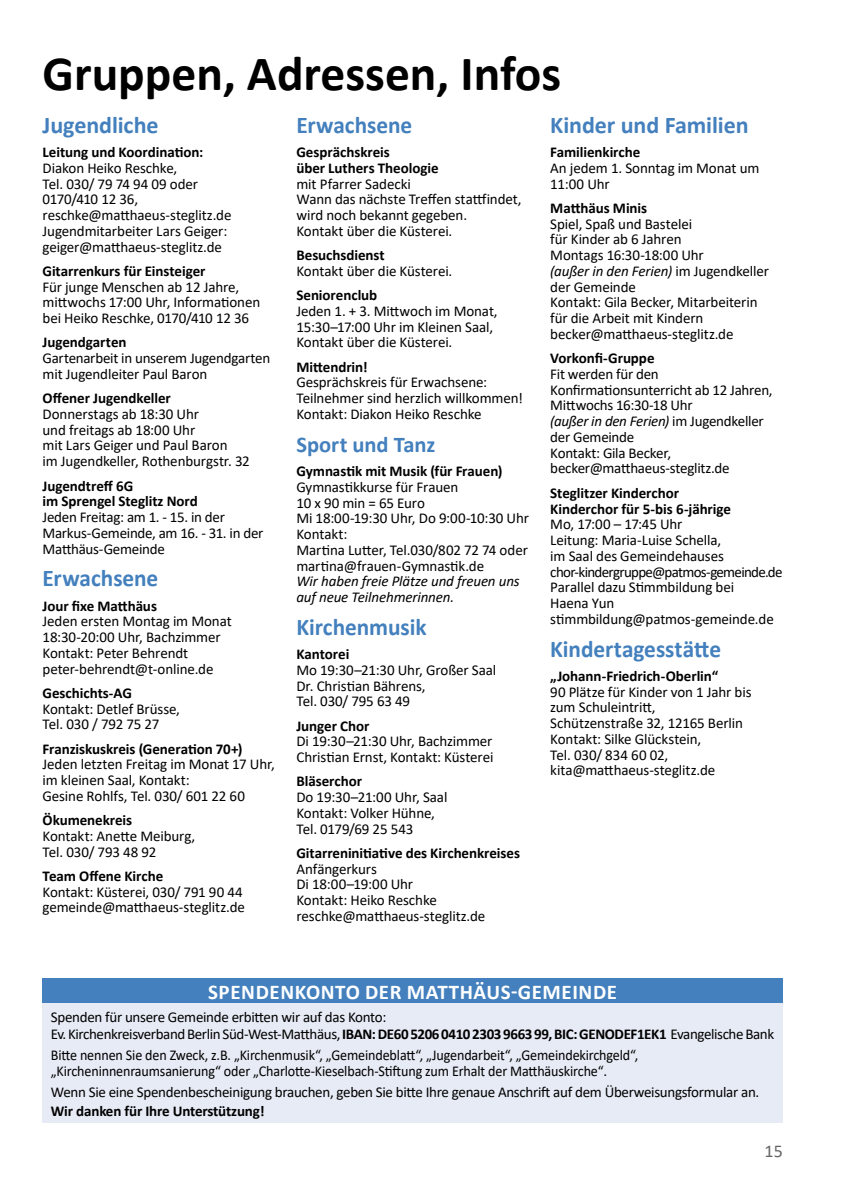
<style>
.page{position:relative;width:851px;height:1191px;background:#fff}
.page>*{position:absolute;margin:0;border:0;box-sizing:border-box;transform-origin:0 0}
.t1{font:700 49.5px "Calibri";color:#000}
.t2{font:700 24px "Calibri";letter-spacing:-.005em;color:#4380bd}
.t3{font:700 22.5px "Calibri";color:#4380bd}
.t4{font:700 21px "Calibri";letter-spacing:.03em;color:#fff}
.t5{font:18px "Calibri";color:#646567}
.t6{font:15px/15.8px "Calibri";letter-spacing:-.01em;color:#000}
.t7{font:700 15px/15.8px "Calibri";letter-spacing:-.005em;color:#000}
.t8{font:15px/16.5px "Calibri";letter-spacing:-.01em;color:#000;scale:.94 1}
.t9{font:italic 15px/15.8px "Calibri";letter-spacing:-.01em;color:#000}
.s1{font-style:italic}
.s2{font-weight:700}
</style>
<div class="page">
<div style="left:42px;top:978px;width:740px;height:25px;background:#4380bd"></div>
<div style="left:42px;top:1003px;width:740px;height:120px;background:#e7ebf5"></div>
<h1 class="t1" style="left:43px;top:38px;width:520px">Gruppen, Adressen, Infos</h1>
<h2 class="t2" style="left:43px;top:108px;width:118px">Jugendliche</h2>
<p class="t7" style="left:43px;top:144px;width:162px">Leitung und Koordination:</p>
<p class="t6" style="left:43px;top:160px;width:190px">Diakon Heiko Reschke,<br>Tel. 030/ 79 74 94 09 oder<br>0170/410 12 36, reschke@matthaeus-steglitz.de<br>Jugendmitarbeiter Lars Geiger: geiger@matthaeus-steglitz.de</p>
<p class="t7" style="left:43px;top:263px;width:164px">Gitarrenkurs für Einsteiger</p>
<p class="t6" style="left:43px;top:278px;width:219px">Für junge Menschen ab 12 Jahre, mittwochs 17:00 Uhr, Informationen bei Heiko Reschke, 0170/410 12 36</p>
<p class="t7" style="left:43px;top:334px;width:85px">Jugendgarten</p>
<p class="t6" style="left:43px;top:350px;width:229px">Gartenarbeit in unserem Jugendgarten mit Jugendleiter Paul Baron</p>
<p class="t7" style="left:43px;top:390px;width:130px">Offener Jugendkeller</p>
<p class="t6" style="left:43px;top:406px;width:209px">Donnerstags ab 18:30 Uhr<br>und freitags ab 18:00 Uhr<br>mit Lars Geiger und Paul Baron<br>im Jugendkeller, Rothenburgstr. 32</p>
<p class="t7" style="left:43px;top:477px;width:157px">Jugendtreff 6G<br>im Sprengel Steglitz Nord</p>
<p class="t6" style="left:43px;top:509px;width:222px">Jeden Freitag: am 1. - 15. in der<br>Markus-Gemeinde, am 16. - 31. in der<br>Matthäus-Gemeinde</p>
<h2 class="t2" style="left:43px;top:561px;width:117px">Erwachsene</h2>
<p class="t7" style="left:43px;top:597px;width:116px">Jour fixe Matthäus</p>
<p class="t6" style="left:43px;top:613px;width:191px">Jeden ersten Montag im Monat<br>18:30-20:00 Uhr, Bachzimmer<br>Kontakt: Peter Behrendt peter-behrendt@t-online.de</p>
<p class="t7" style="left:43px;top:685px;width:91px">Geschichts-AG</p>
<p class="t6" style="left:43px;top:700px;width:139px">Kontakt: Detlef Brüsse,<br>Tel. 030 / 792 75 27</p>
<p class="t7" style="left:43px;top:740px;width:201px">Franziskuskreis (Generation 70+)</p>
<p class="t6" style="left:43px;top:756px;width:234px">Jeden letzten Freitag im Monat 17 Uhr, im kleinen Saal, Kontakt:<br>Gesine Rohlfs, Tel. 030/ 601 22 60</p>
<p class="t7" style="left:43px;top:812px;width:91px">Ökumenekreis</p>
<p class="t6" style="left:43px;top:827px;width:154px">Kontakt: Anette Meiburg,<br>Tel. 030/ 793 48 92</p>
<p class="t7" style="left:43px;top:868px;width:122px">Team Offene Kirche</p>
<p class="t6" style="left:43px;top:883px;width:204px">Kontakt: Küsterei, 030/ 791 90 44 gemeinde@matthaeus-steglitz.de</p>
<h2 class="t2" style="left:296px;top:108px;width:117px">Erwachsene</h2>
<p class="t7" style="left:296px;top:144px;width:144px">Gesprächskreis<br>über Luthers Theologie</p>
<p class="t6" style="left:296px;top:175px;width:226px">mit Pfarrer Sadecki<br>Wann das nächste Treffen stattfindet, wird noch bekannt gegeben.<br>Kontakt über die Küsterei.</p>
<p class="t7" style="left:296px;top:247px;width:90px">Besuchsdienst</p>
<p class="t6" style="left:296px;top:263px;width:157px">Kontakt über die Küsterei.</p>
<p class="t7" style="left:296px;top:287px;width:82px">Seniorenclub</p>
<p class="t6" style="left:296px;top:303px;width:203px">Jeden 1. + 3. Mittwoch im Monat,<br>15:30–17:00 Uhr im Kleinen Saal,<br>Kontakt über die Küsterei.</p>
<p class="t7" style="left:296px;top:359px;width:73px">Mittendrin!</p>
<p class="t6" style="left:296px;top:374px;width:228px">Gesprächskreis für Erwachsene:<br>Teilnehmer sind herzlich willkommen!<br>Kontakt: Diakon Heiko Reschke</p>
<h3 class="t3" style="left:296px;top:428px;width:140px">Sport und Tanz</h3>
<p class="t7" style="left:296px;top:463px;width:208px">Gymnastik mit Musik (für Frauen)</p>
<p class="t6" style="left:296px;top:478px;width:234px">Gymnastikkurse für Frauen<br>10 x 90 min = 65 Euro<br>Mi 18:00-19:30 Uhr, Do 9:00-10:30 Uhr<br>Kontakt:<br>Martina Lutter, Tel.030/802 72 74 oder martina@frauen-Gymnastik.de</p>
<p class="t9" style="left:296px;top:573px;width:225px">Wir haben freie Plätze und freuen uns auf neue Teilnehmerinnen.</p>
<h2 class="t2" style="left:296px;top:610px;width:132px">Kirchenmusik</h2>
<p class="t7" style="left:296px;top:646px;width:54px">Kantorei</p>
<p class="t6" style="left:296px;top:661px;width:201px">Mo 19:30–21:30 Uhr, Großer Saal<br>Dr. Christian Bährens,<br>Tel. 030/ 795 63 49</p>
<p class="t7" style="left:296px;top:717px;width:74px">Junger Chor</p>
<p class="t6" style="left:296px;top:733px;width:198px">Di 19:30–21:30 Uhr, Bachzimmer<br>Christian Ernst, Kontakt: Küsterei</p>
<p class="t7" style="left:296px;top:773px;width:67px">Bläserchor</p>
<p class="t6" style="left:296px;top:789px;width:152px">Do 19:30–21:00 Uhr, Saal<br>Kontakt: Volker Hühne,<br>Tel. 0179/69 25 543</p>
<p class="t7" style="left:296px;top:845px;width:225px">Gitarreninitiative des Kirchenkreises</p>
<p class="t6" style="left:296px;top:860px;width:190px">Anfängerkurs<br>Di 18:00–19:00 Uhr<br>Kontakt: Heiko Reschke reschke@matthaeus-steglitz.de</p>
<h2 class="t2" style="left:550px;top:108px;width:200px">Kinder und Familien</h2>
<p class="t7" style="left:550px;top:144px;width:92px">Familienkirche</p>
<p class="t6" style="left:550px;top:160px;width:210px">An jedem 1. Sonntag im Monat um<br>11:00 Uhr</p>
<p class="t7" style="left:550px;top:200px;width:98px">Matthäus Minis</p>
<p class="t6" style="left:550px;top:215px;width:220px">Spiel, Spaß und Bastelei<br>für Kinder ab 6 Jahren<br>Montags 16:30-18:00 Uhr<br><span class="s1">(außer in den Ferien)</span> im Jugendkeller der Gemeinde<br>Kontakt: Gila Becker, Mitarbeiterin für die Arbeit mit Kindern becker@matthaeus-steglitz.de</p>
<p class="t7" style="left:550px;top:350px;width:106px">Vorkonfi-Gruppe</p>
<p class="t6" style="left:550px;top:366px;width:224px">Fit werden für den<br>Konfirmationsunterricht ab 12 Jahren,<br>Mittwochs 16:30-18 Uhr<br><span class="s1">(außer in den Ferien)</span> im Jugendkeller der Gemeinde<br>Kontakt: Gila Becker, becker@matthaeus-steglitz.de</p>
<p class="t7" style="left:550px;top:485px;width:182px">Steglitzer Kinderchor<br>Kinderchor für 5-bis 6-jährige</p>
<p class="t6" style="left:550px;top:516px;width:234px">Mo, 17:00 – 17:45 Uhr<br>Leitung: Maria-Luise Schella,<br>im Saal des Gemeindehauses chor-kindergruppe@patmos-gemeinde.de<br>Parallel dazu Stimmbildung bei<br>Haena Yun stimmbildung@patmos-gemeinde.de</p>
<h2 class="t2" style="left:550px;top:631px;width:172px">Kindertagesstätte</h2>
<p class="t7" style="left:550px;top:668px;width:169px">„Johann-Friedrich-Oberlin“</p>
<p class="t6" style="left:550px;top:683px;width:203px">90 Plätze für Kinder von 1 Jahr bis zum Schuleintritt,<br>Schützenstraße 32, 12165 Berlin<br>Kontakt: Silke Glückstein,<br>Tel. 030/ 834 60 02, kita@matthaeus-steglitz.de</p>
<h3 class="t4" style="left:208px;top:977px;width:410px">SPENDENKONTO DER MATTHÄUS-GEMEINDE</h3>
<p class="t6" style="left:51px;top:1008px;width:724px;line-height:16.5px">Spenden für unsere Gemeinde erbitten wir auf das Konto:<br>Ev. Kirchenkreisverband Berlin Süd-West-Matthäus, <span class="s2">IBAN: DE60 5206 0410 2303 9663 99, BIC: GENODEF1EK1</span> Evangelische Bank</p>
<p class="t8" style="left:51px;top:1046px;width:626px">Bitte nennen Sie den Zweck, z.B. „Kirchenmusik“, „Gemeindeblatt“, „Jugendarbeit“, „Gemeindekirchgeld“, „Kircheninnenraumsanierung“ oder „Charlotte-Kieselbach-Stiftung zum Erhalt der Matthäuskirche“.</p>
<p class="t6" style="left:51px;top:1083px;width:710px">Wenn Sie eine Spendenbescheinigung brauchen, geben Sie bitte Ihre genaue Anschrift auf dem Überweisungsformular an.</p>
<p class="t7" style="left:51px;top:1102px;width:215px">Wir danken für Ihre Unterstützung!</p>
<p class="t5" style="left:764px;top:1138px;width:20px">15</p>
</div>
